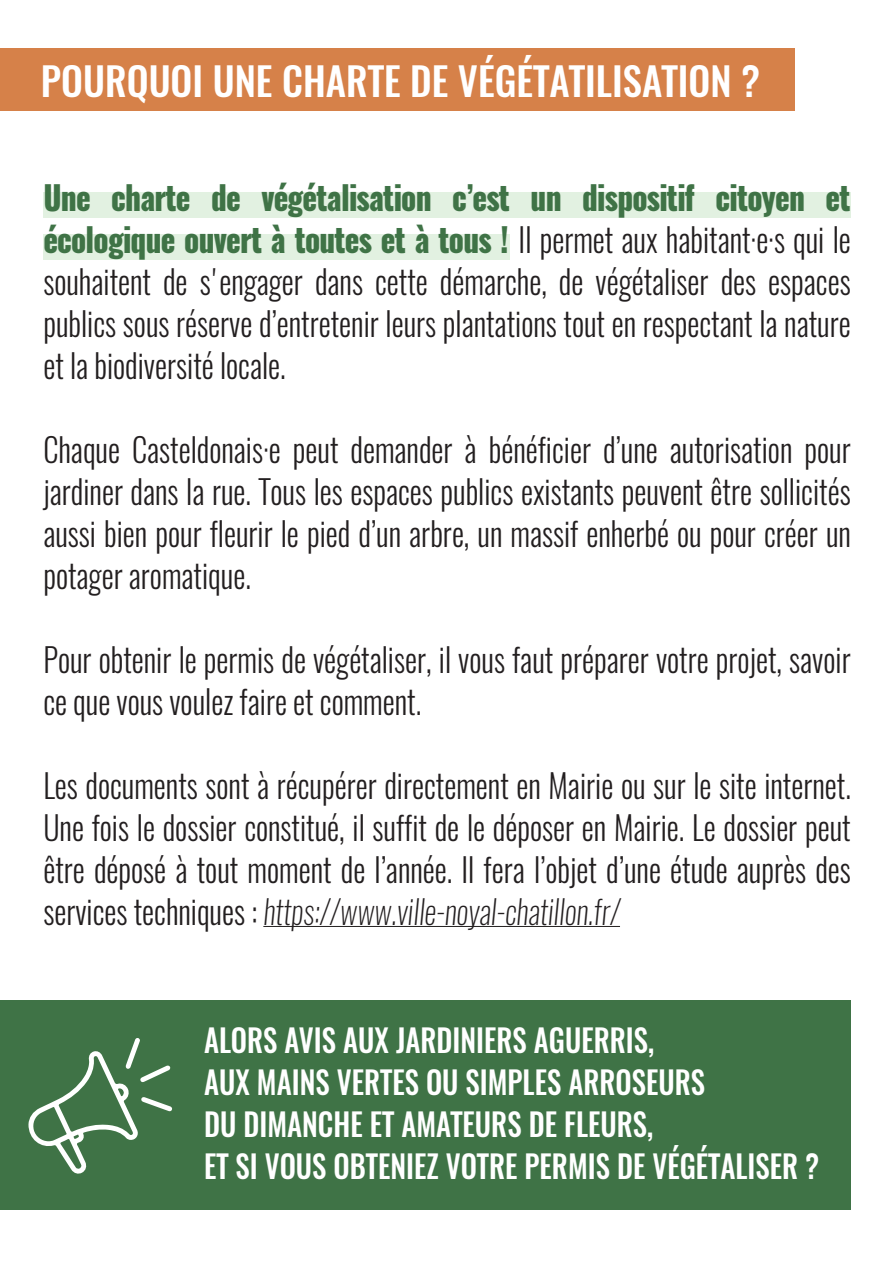
<style>
.page{position:relative;width:893px;height:1263px;background:#fff}
.page>*{position:absolute;margin:0;border:0;box-sizing:border-box;transform-origin:0 0}
.t1{font:500 39px "Oswald";color:#fff}
.t2{font:300 33px/42px "Oswald";color:#231f20;text-align:justify;scale:.92 1}
.t3{font:500 31.5px/42px "Oswald";color:#fff;scale:.92 1}
.s1{font-weight:800;color:#3f7346}
.s2{font-weight:200;font-style:italic}
</style>
<div class="page">
<div style="left:43px;top:235px;width:466px;height:25px;background:#e2f1e1"></div>
<div style="left:43px;top:193px;width:808px;height:25px;background:#e2f1e1"></div>
<div style="left:0;top:48px;width:795px;height:62px;background:#d68149"></div>
<hr style="left:263px;top:926px;width:357px;height:1px;background:#231f20">
<div style="left:0;top:1000px;width:850px;height:209px;background:#3f7346"></div>
<svg style="left:28px;top:1038px;width:144px;height:136px"></svg>
<p class="t1" style="left:41px;top:54px;width:721px">POURQUOI UNE CHARTE DE VÉGÉTATILISATION ?</p>
<p class="t2" style="left:43px;top:177px;width:879px"><span class="s1">Une charte de végétalisation c’est un dispositif citoyen et écologique ouvert à toutes et à tous !</span> Il permet aux habitant·e·s qui le souhaitent de s'engager dans cette démarche, de végétaliser des espaces publics sous réserve d’entretenir leurs plantations tout en respectant la nature et la biodiversité locale.</p>
<p class="t2" style="left:43px;top:429px;width:879px">Chaque Casteldonais·e peut demander à bénéficier d’une autorisation pour jardiner dans la rue. Tous les espaces publics existants peuvent être sollicités aussi bien pour fleurir le pied d’un arbre, un massif enherbé ou pour créer un potager aromatique.</p>
<p class="t2" style="left:43px;top:639px;width:879px">Pour obtenir le permis de végétaliser, il vous faut préparer votre projet, savoir ce que vous voulez faire et comment.</p>
<p class="t2" style="left:43px;top:765px;width:879px">Les documents sont à récupérer directement en Mairie ou sur le site internet.<br>Une fois le dossier constitué, il suffit de le déposer en Mairie. Le dossier peut être déposé à tout moment de l’année. Il fera l’objet d’une étude auprès des services techniques : <span class="s2">https://www.ville-noyal-chatillon.fr/</span></p>
<p class="t3" style="left:204px;top:1020px;width:670px">ALORS AVIS AUX JARDINIERS AGUERRIS,<br>AUX MAINS VERTES OU SIMPLES ARROSEURS<br>DU DIMANCHE ET AMATEURS DE FLEURS,<br>ET SI VOUS OBTENIEZ VOTRE PERMIS DE VÉGÉTALISER ?</p>
</div>
